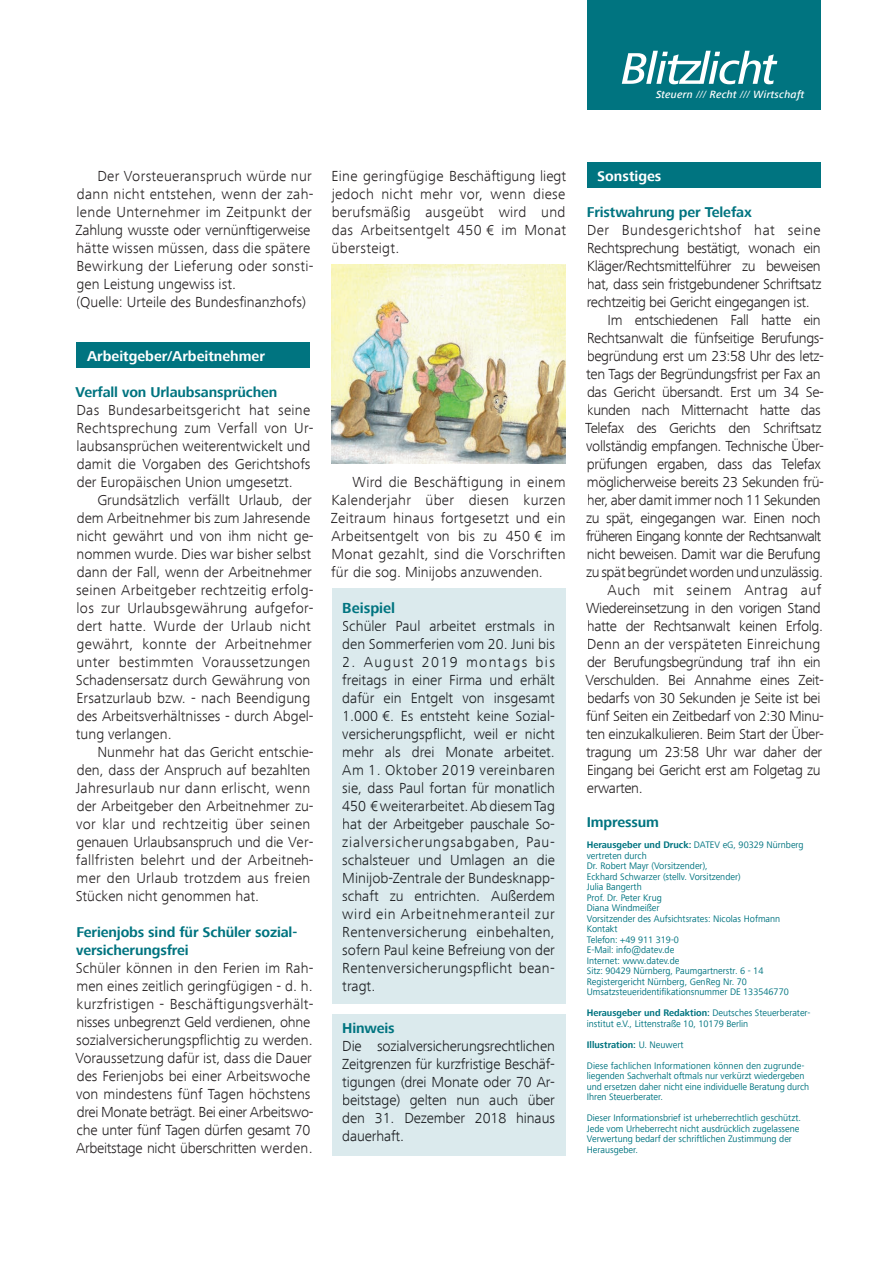
<style>
.page{position:relative;width:893px;height:1263px;background:#fff}
.page>*{position:absolute;margin:0;border:0;box-sizing:border-box;transform-origin:0 0}
.t1{font:300 15px/18px "Frutiger Next Com";color:#231f20}
.t2{font:300 15px "Frutiger Next Com";letter-spacing:-.025em;color:#231f20}
.t3{font:300 15px/18px "Frutiger Next Com";color:#1a1c1f;text-align:justify}
.t4{font:300 15px "Frutiger Next Com";letter-spacing:.03em;color:#231f20}
.t5{font:300 15px "Frutiger Next Com";letter-spacing:-.05em;color:#231f20}
.t6{font:300 15px "Frutiger Next Com";letter-spacing:.02em;color:#231f20}
.t7{font:700 15px "Frutiger Next Com";color:#007480}
.t8{font:700 14.7px/18px "Frutiger Next Com";letter-spacing:-.01em;color:#007480}
.t9{font:700 14.7px "Frutiger Next Com";color:#fff}
.t10{font:italic 500 10.8px "Frutiger Next Com";letter-spacing:.02em;color:#fff}
.t11{font:9.75px/10.5px "Frutiger Next Com";color:#007480;scale:.96 1}
.s1{font-weight:400}
.s2{font-weight:700}
</style>
<div class="page">
<div style="left:587px;top:0;width:234px;height:110px;background:#007480"></div>
<svg style="left:622px;top:51px;width:155px;height:33px"></svg>
<img style="left:332px;top:265px;width:234px;height:198px">
<div style="left:332px;top:588px;width:234px;height:415px;background:#dbeaed"></div>
<div style="left:332px;top:1014px;width:234px;height:141px;background:#dbeaed"></div>
<div style="left:587px;top:163px;width:234px;height:25px;background:#007480"></div>
<div style="left:77px;top:343px;width:233px;height:25px;background:#007480"></div>
<p class="t10" style="left:656px;top:88px;width:150px">Steuern <span class="s1">///</span> Recht <span class="s1">///</span> Wirtschaft</p>
<p class="t1" style="left:76px;top:167px;width:240px;text-indent:22px">Der Vorsteueranspruch würde nur dann nicht entstehen, wenn der zah&shy;lende Unternehmer im Zeitpunkt der Zahlung wusste oder vernünftigerweise hätte wissen müssen, dass die spätere Bewirkung der Lieferung oder sonsti&shy;gen Leistung ungewiss ist.<br>(Quelle: Urteile des Bundesfinanzhofs)</p>
<p class="t9" style="left:87px;top:347px;width:180px">Arbeitgeber/Arbeitnehmer</p>
<p class="t8" style="left:76px;top:383px;width:203px">Verfall von Urlaubsansprüchen</p>
<p class="t1" style="left:76px;top:401px;width:239px">Das Bundesarbeitsgericht hat seine Rechtsprechung zum Verfall von Ur&shy;laubsansprüchen weiterentwickelt und damit die Vorgaben des Gerichtshofs der Europäischen Union umgesetzt.</p>
<p class="t1" style="left:76px;top:491px;width:239px;text-indent:22px">Grundsätzlich verfällt Urlaub, der dem Arbeitnehmer bis zum Jahresende nicht gewährt und von ihm nicht ge&shy;nommen wurde. Dies war bisher selbst dann der Fall, wenn der Arbeitnehmer seinen Arbeitgeber rechtzeitig erfolg&shy;los zur Urlaubsgewährung aufgefor&shy;dert hatte. Wurde der Urlaub nicht gewährt, konnte der Arbeitnehmer unter bestimmten Voraussetzungen Schadensersatz durch Gewährung von Ersatzurlaub bzw. - nach Beendigung des Arbeitsverhältnisses - durch Abgel&shy;tung verlangen.</p>
<p class="t1" style="left:76px;top:743px;width:239px;text-indent:22px">Nunmehr hat das Gericht entschie&shy;den, dass der Anspruch auf bezahlten Jahresurlaub nur dann erlischt, wenn der Arbeitgeber den Arbeitnehmer zu&shy;vor klar und rechtzeitig über seinen genauen Urlaubsanspruch und die Ver&shy;fallfristen belehrt und der Arbeitneh&shy;mer den Urlaub trotzdem aus freien Stücken nicht genommen hat.</p>
<p class="t8" style="left:76px;top:923px;width:223px">Ferienjobs sind für Schüler sozial&shy;versicherungsfrei</p>
<p class="t1" style="left:75px;top:959px;width:240px">Schüler können in den Ferien im Rah&shy;men eines zeitlich geringfügigen - d. h. kurzfristigen - Beschäftigungsverhält&shy;nisses unbegrenzt Geld verdienen, ohne sozialversicherungspflichtig zu werden.<br>Voraussetzung dafür ist, dass die Dauer des Ferienjobs bei einer Arbeitswoche von mindestens fünf Tagen höchstens drei Monate beträgt. Bei einer Arbeitswo&shy;che unter fünf Tagen dürfen gesamt 70<br>Arbeitstage nicht überschritten werden.</p>
<p class="t1" style="left:332px;top:167px;width:236px;text-align:justify">Eine geringfügige Beschäftigung liegt jedoch nicht mehr vor, wenn diese berufsmäßig ausgeübt wird und das Arbeitsentgelt 450 € im Monat übersteigt.</p>
<p class="t1" style="left:331px;top:473px;width:236px;text-align:justify;text-indent:22px">Wird die Beschäftigung in einem Kalenderjahr über diesen kurzen Zeitraum hinaus fortgesetzt und ein Arbeitsentgelt von bis zu 450 € im Monat gezahlt, sind die Vorschriften für die sog. Minijobs anzuwenden.</p>
<p class="t7" style="left:342px;top:599px;width:54px">Beispiel</p>
<p class="t3" style="left:342px;top:617px;width:214px">Schüler Paul arbeitet erstmals in den Sommerferien vom 20. Juni bis</p>
<p class="t3" style="left:342px;top:653px;width:214px">2. August 2019 montags bis freitags in einer Firma und erhält dafür ein Entgelt von insgesamt 1.000 €. Es entsteht keine Sozial&shy;versicherungspflicht, weil er nicht mehr als drei Monate arbeitet.<br>Am 1. Oktober 2019 vereinbaren sie, dass Paul fortan für monatlich 450 € weiterarbeitet. Ab diesem Tag hat der Arbeitgeber pauschale So&shy;zialversicherungsabgaben, Pau&shy;schalsteuer und Umlagen an die Minijob-Zentrale der Bundesknapp&shy;schaft zu entrichten. Außerdem wird ein Arbeitnehmeranteil zur Rentenversicherung einbehalten, sofern Paul keine Befreiung von der Rentenversicherungspflicht bean&shy;tragt.</p>
<p class="t8" style="left:342px;top:1019px;width:54px">Hinweis</p>
<p class="t3" style="left:342px;top:1037px;width:214px">Die sozialversicherungsrechtlichen Zeitgrenzen für kurzfristige Beschäf&shy;tigungen (drei Monate oder 70 Ar&shy;beitstage) gelten nun auch über den 31. Dezember 2018 hinaus dauerhaft.</p>
<p class="t9" style="left:597px;top:167px;width:66px">Sonstiges</p>
<p class="t8" style="left:587px;top:203px;width:166px">Fristwahrung per Telefax</p>
<p class="t4" style="left:587px;top:221px;width:235px">Der Bundesgerichtshof hat seine</p>
<p class="t2" style="left:587px;top:239px;width:236px">Rechtsprechung bestätigt, wonach ein</p>
<p class="t2" style="left:587px;top:257px;width:236px">Kläger/Rechtsmittelführer zu beweisen</p>
<p class="t2" style="left:587px;top:275px;width:236px">hat, dass sein fristgebundener Schriftsatz</p>
<p class="t2" style="left:587px;top:293px;width:225px">rechtzeitig bei Gericht eingegangen ist.</p>
<p class="t2" style="left:608px;top:311px;width:215px">Im entschiedenen Fall hatte ein</p>
<p class="t2" style="left:587px;top:329px;width:239px">Rechtsanwalt die fünfseitige Berufungs-</p>
<p class="t2" style="left:587px;top:347px;width:239px">begründung erst um 23:58 Uhr des letz-</p>
<p class="t2" style="left:586px;top:365px;width:236px">ten Tags der Begründungsfrist per Fax an</p>
<p class="t2" style="left:587px;top:383px;width:238px">das Gericht übersandt. Erst um 34 Se-</p>
<p class="t2" style="left:587px;top:401px;width:235px">kunden nach Mitternacht hatte das</p>
<p class="t2" style="left:585px;top:419px;width:238px">Telefax des Gerichts den Schriftsatz</p>
<p class="t2" style="left:586px;top:437px;width:239px">vollständig empfangen. Technische Über-</p>
<p class="t2" style="left:587px;top:455px;width:236px">prüfungen ergaben, dass das Telefax</p>
<p class="t2" style="left:587px;top:473px;width:239px">möglicherweise bereits 23 Sekunden frü-</p>
<p class="t2" style="left:587px;top:491px;width:235px">her, aber damit immer noch 11 Sekunden</p>
<p class="t2" style="left:586px;top:509px;width:236px">zu spät, eingegangen war. Einen noch</p>
<p class="t5" style="left:586px;top:527px;width:237px">früheren Eingang konnte der Rechtsanwalt</p>
<p class="t2" style="left:587px;top:545px;width:235px">nicht beweisen. Damit war die Berufung</p>
<p class="t2" style="left:586px;top:563px;width:238px">zu spät begründet worden und unzulässig.</p>
<p class="t4" style="left:608px;top:581px;width:215px">Auch mit seinem Antrag auf</p>
<p class="t2" style="left:586px;top:599px;width:236px">Wiedereinsetzung in den vorigen Stand</p>
<p class="t2" style="left:587px;top:617px;width:238px">hatte der Rechtsanwalt keinen Erfolg.</p>
<p class="t6" style="left:587px;top:635px;width:235px">Denn an der verspäteten Einreichung</p>
<p class="t2" style="left:587px;top:653px;width:235px">der Berufungsbegründung traf ihn ein</p>
<p class="t2" style="left:586px;top:671px;width:240px">Verschulden. Bei Annahme eines Zeit-</p>
<p class="t2" style="left:587px;top:689px;width:235px">bedarfs von 30 Sekunden je Seite ist bei</p>
<p class="t2" style="left:586px;top:707px;width:239px">fünf Seiten ein Zeitbedarf von 2:30 Minu-</p>
<p class="t2" style="left:586px;top:725px;width:239px">ten einzukalkulieren. Beim Start der Über-</p>
<p class="t2" style="left:586px;top:743px;width:237px">tragung um 23:58 Uhr war daher der</p>
<p class="t2" style="left:587px;top:761px;width:235px">Eingang bei Gericht erst am Folgetag zu</p>
<p class="t2" style="left:587px;top:779px;width:57px">erwarten.</p>
<p class="t8" style="left:587px;top:813px;width:74px">Impressum</p>
<p class="t11" style="left:587px;top:839px;width:227px"><span class="s2">Herausgeber und Druck:</span> DATEV eG, 90329 Nürnberg vertreten durch<br>Dr. Robert Mayr (Vorsitzender),<br>Eckhard Schwarzer (stellv. Vorsitzender)<br>Julia Bangerth<br>Prof. Dr. Peter Krug<br>Diana Windmeißer<br>Vorsitzender des Aufsichtsrates: Nicolas Hofmann<br>Kontakt<br>Telefon: +49 911 319-0<br>E-Mail: info@datev.de<br>Internet: www.datev.de<br>Sitz: 90429 Nürnberg, Paumgartnerstr. 6 - 14<br>Registergericht Nürnberg, GenReg Nr. 70<br>Umsatzsteueridentifikationsnummer DE 133546770</p>
<p class="t11" style="left:587px;top:1007px;width:235px"><span class="s2">Herausgeber und Redaktion:</span> Deutsches Steuerberater&shy;institut e.V., Littenstraße 10, 10179 Berlin</p>
<p class="t11" style="left:587px;top:1034px;width:228px;line-height:21px"><span class="s2">Illustration:</span> U. Neuwert<br>Diese fachlichen Informationen können den zugrunde-</p>
<p class="t11" style="left:587px;top:1070px;width:233px">liegenden Sachverhalt oftmals nur verkürzt wiedergeben und ersetzen daher nicht eine individuelle Beratung durch<br>Ihren Steuerberater.</p>
<p class="t11" style="left:587px;top:1112px;width:225px">Dieser Informationsbrief ist urheberrechtlich geschützt.<br>Jede vom Urheberrecht nicht ausdrücklich zugelassene Verwertung bedarf der schriftlichen Zustimmung der Herausgeber.</p>
</div>
